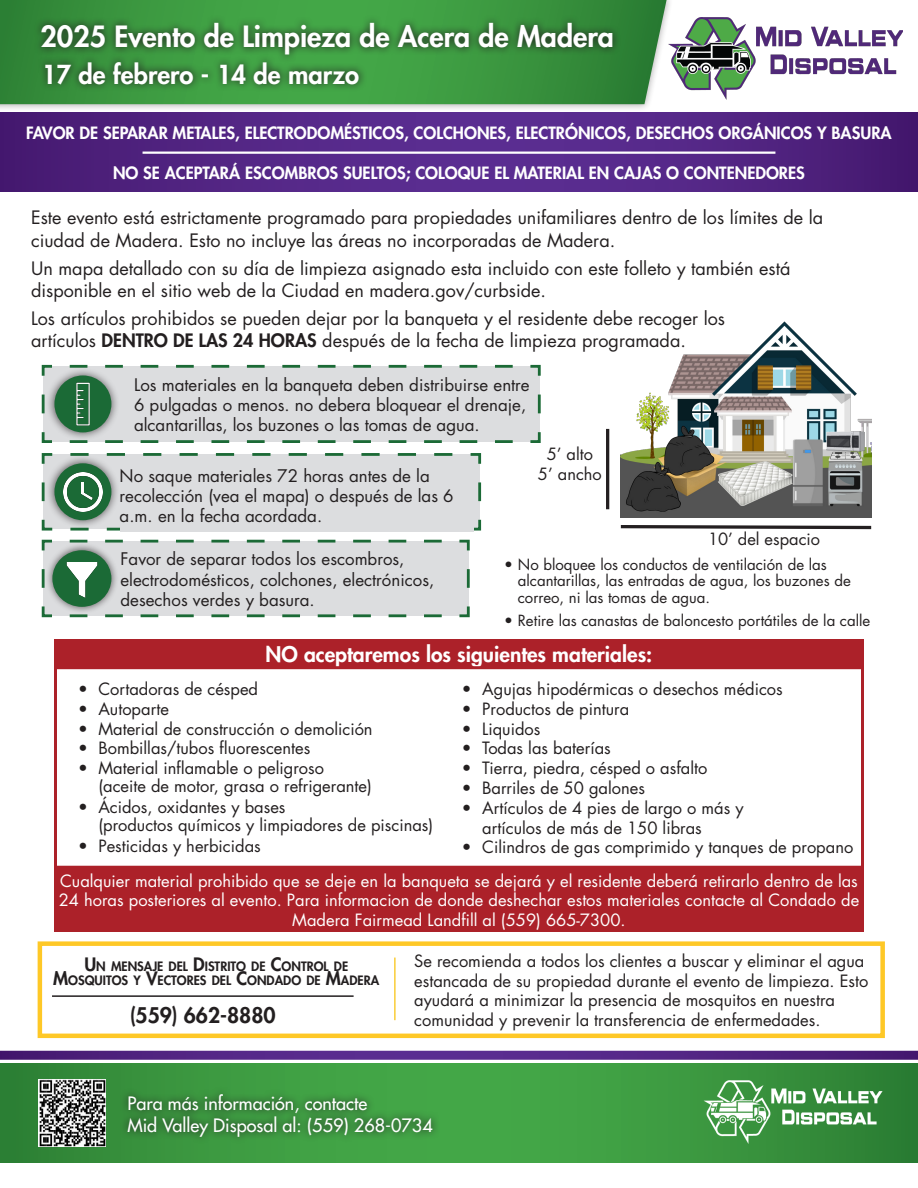
<style>
.page{position:relative;width:918px;height:1188px;background:#fff}
.page>*{position:absolute;margin:0;border:0;box-sizing:border-box;transform-origin:0 0}
.t1{font:800 28.5px "Futura Std";color:#fff}
.t2{font:800 25.5px "Futura Std";color:#fff}
.t3{font:800 21px "Futura Std";color:#fff}
.t4{font:800 21px "Futura Std";color:#231f20}
.t5{font:18px/21.6px "Futura Std";color:#231f20}
.t6{font:500 18px/21.6px "Futura Std";color:#fff}
.t7{font:16.95px/20.2px "Futura Std";color:#231f20}
.t8{font:16.5px/19.8px "Futura Std";color:#231f20}
.t9{font:16.5px/19.8px "Futura Std";color:#fff;text-align:center}
.t10{font:800 16.5px "Futura Std";color:#fff}
.t11{font:16.35px/19.6px "Futura Std";color:#231f20;text-align:center}
.t12{font:15px/16.5px "Futura Std";color:#231f20}
.t13{font:800 12.6px/13.5px "Futura Std";color:#231f20;text-align:center}
.s1{font-weight:800}
.s2{font-size:18px}
</style>
<div class="page">
<svg style="left:0;top:1063px;width:918px;height:100px;background:#3c9941"></svg>
<svg style="left:0;top:1051px;width:918px;height:9px;background:#562b87"></svg>
<div style="left:0;top:0;width:674px;height:112px;background:#231f20;opacity:.4"></div>
<svg style="left:0;top:0;width:667px;height:104px;background:#3f9644"></svg>
<img style="left:669px;top:18px;width:234px;height:82px">
<svg style="left:34px;top:15px;width:587px;height:48px;background:#36813a"></svg>
<svg style="left:37px;top:54px;width:330px;height:38px;background:#39873c"></svg>
<svg style="left:120px;top:1086px;width:320px;height:58px;background:#3b8e3e"></svg>
<div style="left:54px;top:639px;width:810px;height:29px;background:#ac2129"></div>
<div style="left:54px;top:666px;width:810px;height:203px;border:3px solid #ac2129"></div>
<img style="left:621px;top:321px;width:250px;height:196px">
<hr style="left:606px;top:429px;width:3px;height:80px;background:#231f20">
<svg style="left:620px;top:525px;width:252px;height:5px"></svg>
<div style="left:54px;top:868px;width:810px;height:64px;background:#ac2129"></div>
<svg style="left:41px;top:364px;width:500px;height:79px;background:#d4d8d8"></svg>
<div style="left:46px;top:367px;width:74px;height:74px;background:#231f20;opacity:.75"></div>
<div style="left:55px;top:376px;width:56px;height:56px;background:#1b6a36;border-radius:50%"></div>
<div style="left:54px;top:375px;width:57px;height:57px;border:2px solid #1b6a36;border-radius:50%"></div>
<img style="left:76px;top:382px;width:14px;height:44px">
<svg style="left:41px;top:453px;width:441px;height:78px"></svg>
<div style="left:120px;top:457px;width:354px;height:75px;background:#dcdddf"></div>
<div style="left:46px;top:455px;width:74px;height:74px;background:#231f20;opacity:.75"></div>
<div style="left:55px;top:464px;width:56px;height:55px;background:#1b6a36;border-radius:50%"></div>
<div style="left:54px;top:463px;width:57px;height:57px;border:2px solid #1b6a36;border-radius:50%"></div>
<img style="left:63px;top:472px;width:40px;height:39px">
<svg style="left:41px;top:539px;width:429px;height:79px"></svg>
<div style="left:121px;top:544px;width:345px;height:69px;background:#dcdddf"></div>
<div style="left:45px;top:543px;width:74px;height:71px;background:#231f20;opacity:.75"></div>
<div style="left:53px;top:551px;width:58px;height:55px;background:#1b6a36;border-radius:50%"></div>
<div style="left:52px;top:550px;width:59px;height:57px;border:1px solid #1b6a36;border-radius:50%"></div>
<img style="left:66px;top:562px;width:32px;height:35px">
<img style="left:39px;top:1080px;width:67px;height:67px">
<svg style="left:0;top:113px;width:918px;height:79px;background:#522684"></svg>
<hr style="left:143px;top:152px;width:632px;height:2px;background:#fff">
<div style="left:38px;top:941px;width:847px;height:97px;border:4px solid #fec827"></div>
<hr style="left:394px;top:958px;width:2px;height:62px;background:#facc38">
<hr style="left:52px;top:995px;width:302px;height:2px;background:#231f20">
<img style="left:702px;top:1080px;width:185px;height:63px">
<h1 class="t1" style="left:40px;top:19px;width:575px">2025 Evento de Limpieza de Acera de Madera</h1>
<h2 class="t2" style="left:42px;top:58px;width:319px">17 de febrero - 14 de marzo</h2>
<p class="t10" style="left:26px;top:123px;width:867px">FAVOR DE SEPARAR METALES, ELECTRODOMÉSTICOS, COLCHONES, ELECTRÓNICOS, DESECHOS ORGÁNICOS Y BASURA</p>
<p class="t10" style="left:113px;top:163px;width:693px">NO SE ACEPTARÁ ESCOMBROS SUELTOS; COLOQUE EL MATERIAL EN CAJAS O CONTENEDORES</p>
<p class="t5" style="left:31px;top:207px;width:794px;line-height:22.5px">Este evento está estrictamente programado para propiedades unifamiliares dentro de los límites de la ciudad de Madera. Esto no incluye las áreas no incorporadas de Madera.</p>
<p class="t5" style="left:31px;top:258px;width:761px">Un mapa detallado con su día de limpieza asignado esta incluido con este folleto y también está disponible en el sitio web de la Ciudad en madera.gov/curbside.</p>
<p class="t5" style="left:31px;top:308px;width:695px">Los artículos prohibidos se pueden dejar por la banqueta y el residente debe recoger los artículos <span class="s1">DENTRO DE LAS 24 HORAS</span> después de la fecha de limpieza programada.</p>
<p class="t7" style="left:134px;top:374px;width:397px">Los materiales en la banqueta deben distribuirse entre<br>6 pulgadas o menos. no debera bloquear el drenaje, alcantarillas, los buzones o las tomas de agua.</p>
<p class="t7" style="left:120px;top:465px;width:336px">No saque materiales 72 horas antes de la recolección (vea el mapa) o después de las 6 a.m. en la fecha acordada.</p>
<p class="t7" style="left:121px;top:549px;width:315px">Favor de separar todos los escombros, electrodomésticos, colchones, electrónicos, desechos verdes y basura.</p>
<p class="t11" style="left:538px;top:445px;width:65px">5’ alto<br>5’ ancho</p>
<p class="t11" style="left:708px;top:530px;width:113px">10’ del espacio</p>
<p class="t12" style="left:518px;top:556px;width:334px;text-indent:-14px">• No bloquee los conductos de ventilación de las alcantarillas, las entradas de agua, los buzones de correo, ni las tomas de agua.</p>
<p class="t12" style="left:504px;top:613px;width:368px">• Retire las canastas de baloncesto portátiles de la calle</p>
<p class="t3" style="left:266px;top:641px;width:388px">NO aceptaremos los siguientes materiales:</p>
<p class="t8" style="left:78px;top:679px;width:181px">• Cortadoras de césped</p>
<p class="t8" style="left:78px;top:699px;width:92px">• Autoparte</p>
<p class="t8" style="left:78px;top:719px;width:296px">• Material de construcción o demolición</p>
<p class="t8" style="left:78px;top:739px;width:234px">• Bombillas/tubos fluorescentes</p>
<p class="t8" style="left:98px;top:759px;width:275px;line-height:18px;text-indent:-20px">• Material inflamable o peligroso (aceite de motor, grasa o refrigerante)</p>
<p class="t8" style="left:98px;top:798px;width:336px;line-height:18px;text-indent:-20px">• Ácidos, oxidantes y bases<br>(productos químicos y limpiadores de piscinas)</p>
<p class="t8" style="left:78px;top:836px;width:184px">• Pesticidas y herbicidas</p>
<p class="t8" style="left:462px;top:679px;width:322px">• Agujas hipodérmicas o desechos médicos</p>
<p class="t8" style="left:462px;top:699px;width:169px">• Productos de pintura</p>
<p class="t8" style="left:462px;top:719px;width:80px">• Liquidos</p>
<p class="t8" style="left:462px;top:739px;width:150px">• Todas las baterías</p>
<p class="t8" style="left:462px;top:759px;width:247px">• Tierra, piedra, césped o asfalto</p>
<p class="t8" style="left:462px;top:778px;width:185px">• Barriles de 50 galones</p>
<p class="t8" style="left:482px;top:798px;width:263px;text-indent:-20px">• Artículos de 4 pies de largo o más y artículos de más de 150 libras</p>
<p class="t8" style="left:462px;top:838px;width:393px">• Cilindros de gas comprimido y tanques de propano</p>
<p class="t9" style="left:59px;top:871px;width:802px">Cualquier material prohibido que se deje en la banqueta se dejará y el residente deberá retirarlo dentro de las<br>24 horas posteriores al evento. Para informacion de donde deshechar estos materiales contacte al Condado de<br>Madera Fairmead Landfill al (559) 665-7300.</p>
<p class="t13" style="left:53px;top:960px;width:328px"><span class="s2">U</span>N MENSAJE DEL <span class="s2">D</span>ISTRITO DE <span class="s2">C</span>ONTROL DE<br><span class="s2">M</span>OSQUITOS Y <span class="s2">V</span>ECTORES DEL <span class="s2">C</span>ONDADO DE <span class="s2">M</span>ADERA</p>
<p class="t4" style="left:130px;top:1002px;width:147px">(559) 662-8880</p>
<p class="t8" style="left:414px;top:951px;width:456px">Se recomienda a todos los clientes a buscar y eliminar el agua estancada de su propiedad durante el evento de limpieza. Esto ayudará a minimizar la presencia de mosquitos en nuestra comunidad y prevenir la transferencia de enfermedades.</p>
<p class="t6" style="left:127px;top:1093px;width:307px">Para más información, contacte<br>Mid Valley Disposal al: (559) 268-0734</p>
</div>
